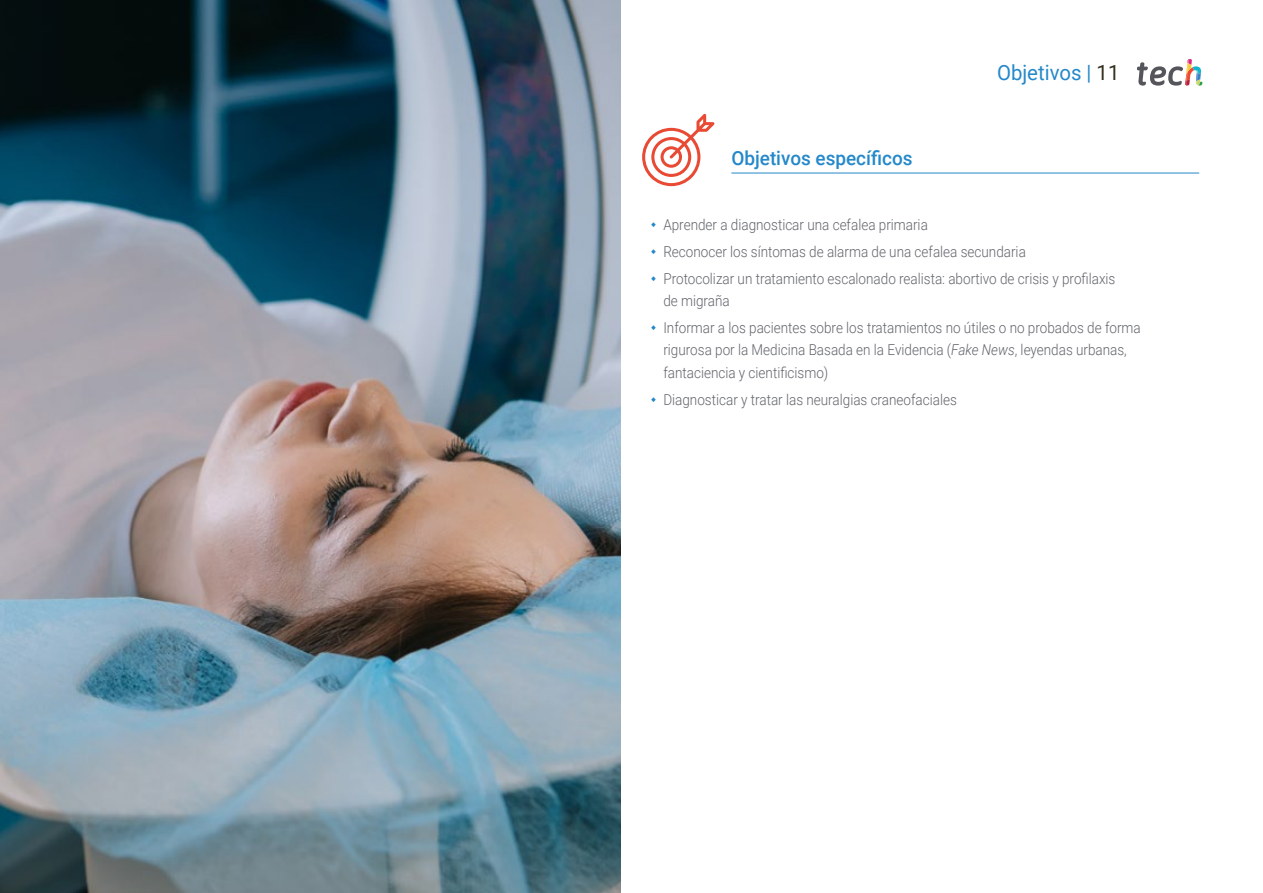
<style>
.page{position:relative;width:1263px;height:893px;background:#fff}
.page>*{position:absolute;margin:0;border:0;box-sizing:border-box;transform-origin:0 0}
.t1{font:21px "Roboto";color:#2488c9}
.t2{font:500 19.5px "Roboto";color:#2488c9}
.t3{font:300 15px/26.7px "Roboto";color:#61646a;scale:.9 1}
.s1{color:#312e20}
.s2{font-style:italic}
</style>
<div class="page">
<hr style="left:731px;top:173px;width:468px;height:1px;background:#2488c9">
<svg style="left:642px;top:114px;width:72px;height:72px"></svg>
<img style="left:0;top:0;width:621px;height:893px">
<svg style="left:1137px;top:59px;width:65px;height:27px"></svg>
<h2 class="t2" style="left:731px;top:144px;width:183px">Objetivos específicos</h2>
<h1 class="t1" style="left:997px;top:57px;width:124px">Objetivos | <span class="s1">11</span></h1>
<p class="t3" style="left:663px;top:211px;width:504px">Aprender a diagnosticar una cefalea primaria<br>Reconocer los síntomas de alarma de una cefalea secundaria<br>Protocolizar un tratamiento escalonado realista: abortivo de crisis y profilaxis</p>
<p class="t3" style="left:663px;top:287px;width:532px">de migraña<br>Informar a los pacientes sobre los tratamientos no útiles o no probados de forma</p>
<p class="t3" style="left:663px;top:338px;width:516px;line-height:22.5px">rigurosa por la Medicina Basada en la Evidencia (<span class="s2">Fake News</span>, leyendas urbanas, fantaciencia y cientificismo)</p>
<p class="t3" style="left:663px;top:385px;width:328px">Diagnosticar y tratar las neuralgias craneofaciales</p>
</div>
